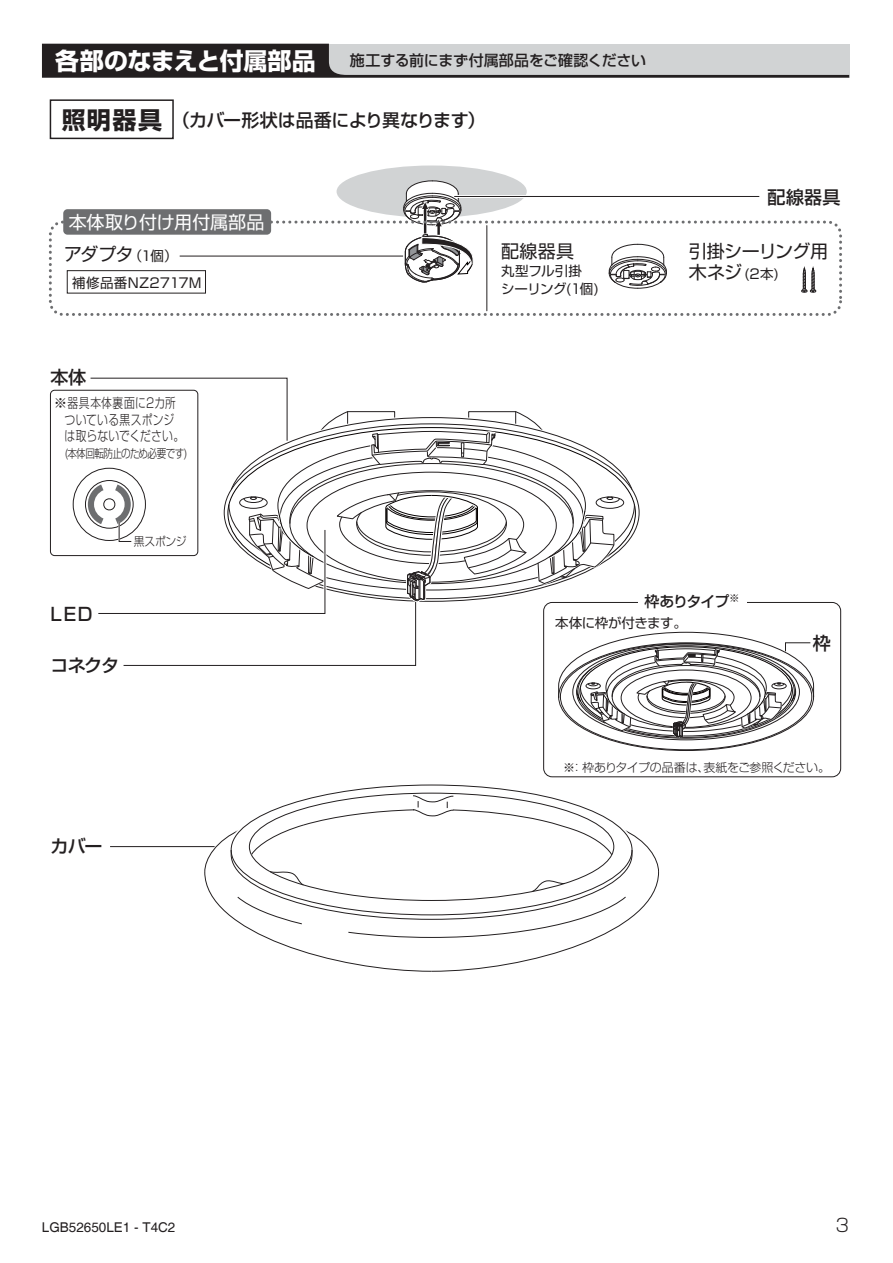
<style>
.page{position:relative;width:893px;height:1263px;background:#fff}
.page>*{position:absolute;margin:0;border:0;box-sizing:border-box;transform-origin:0 0}
.t1{font:24px "Shin Go Pro Bold 90 msp RKSJ H";letter-spacing:-.02em;color:#fff}
.t2{font:24px "Shin Go Pro Bold 90 msp RKSJ H";color:#231f20}
.t3{font:18px "Shin Go Pro Medium 90 msp RKSJ H";letter-spacing:-.02em;color:#231f20}
.t4{font:18px "Shin Go Pro Regular 90 msp RKSJ H";letter-spacing:-.03em;color:#231f20}
.t5{font:18px "Shin Go Pro Regular 90 msp RKSJ H";letter-spacing:-.01em;color:#fff}
.t6{font:18px "Shin Go Pro Light 90 msp RKSJ H";color:#231f20}
.t7{font:15px "Shin Go Pro Medium 90 msp RKSJ H";letter-spacing:-.015em;color:#231f20}
.t8{font:13.5px/16.5px "Shin Go Pro Light 90 msp RKSJ H";letter-spacing:.02em;color:#231f20}
.t9{font:13.5px/18px "Shin Go Pro Regular 90 msp RKSJ H";letter-spacing:-.01em;color:#231f20}
.t10{font:13.5px "Helvetica";color:#231f20}
.t11{font:13.5px "Shin Go Pro Regular 90 msp RKSJ H";letter-spacing:.02em;color:#231f20}
.t12{font:13.5px "Shin Go Pro Regular 90 msp RKSJ H";letter-spacing:-.03em;color:#231f20}
.t13{font:12px "Shin Go Pro Light 90 msp RKSJ H";letter-spacing:-.055em;color:#231f20}
.t14{font:12px "Shin Go Pro Light 90 msp RKSJ H";letter-spacing:-.055em;color:#231f20;scale:.8 1}
.t15{font:12px "Shin Go Pro Light 90 msp RKSJ H";letter-spacing:-.055em;color:#231f20;scale:.9 1}
.s1{font-size:13.5px}
.s2{font-size:18px}
</style>
<div class="page">
<svg style="left:204px;top:784px;width:455px;height:188px"></svg>
<hr style="left:110px;top:846px;width:105px;height:1px;background:#231f20">
<svg style="left:42px;top:44px;width:807px;height:34px;background:#8a898a"></svg>
<div style="left:337px;top:166px;width:190px;height:52px;background:#d1d3d4;border-radius:50%"></div>
<svg style="left:403px;top:180px;width:73px;height:103px"></svg>
<div style="left:50px;top:99px;width:124px;height:40px;border:1px solid #231f20"></div>
<hr style="left:180px;top:256px;width:223px;height:1px;background:#231f20">
<hr style="left:486px;top:226px;width:1px;height:85px;background:#231f20">
<div style="left:49px;top:221px;width:793px;height:95px;border:3px dashed #6d6e70;border-radius:13px"></div>
<div style="left:67px;top:270px;width:139px;height:23px;border:1px solid #231f20"></div>
<div style="left:63px;top:209px;width:208px;height:26px;background:#6d6e70;border-radius:4px"></div>
<svg style="left:801px;top:266px;width:15px;height:27px"></svg>
<hr style="left:454px;top:195px;width:305px;height:3px;background:#fff">
<hr style="left:454px;top:196px;width:305px;height:1px;background:#231f20">
<svg style="left:608px;top:244px;width:59px;height:45px"></svg>
<svg style="left:88px;top:377px;width:726px;height:374px"></svg>
<div style="left:638px;top:598px;width:109px;height:8px;background:#fff"></div>
<h1 class="t1" style="left:55px;top:52px;width:262px">各部のなまえと付属部品</h1>
<p class="t7" style="left:350px;top:54px;width:298px">施工する前にまず付属部品をご確認ください</p>
<h1 class="t2" style="left:62px;top:111px;width:102px">照明器具</h1>
<p class="t3" style="left:172px;top:113px;width:315px">（カバー形状は品番により異なります）</p>
<p class="t5" style="left:69px;top:215px;width:197px">本体取り付け用付属部品</p>
<p class="t4" style="left:64px;top:248px;width:115px">アダプタ<span class="s1">（1個）</span></p>
<p class="t11" style="left:72px;top:278px;width:131px">補修品番NZ2717M</p>
<p class="t3" style="left:50px;top:371px;width:37px">本体</p>
<p class="t8" style="left:54px;top:397px;width:132px">※器具本体裏面に2カ所　ついている黒スポンジ　は取らないでください。</p>
<p class="t14" style="left:54px;top:449px;width:168px">　 (本体回転防止のため必要です)</p>
<p class="t15" style="left:134px;top:537px;width:60px">黒スポンジ</p>
<p class="t4" style="left:501px;top:244px;width:75px">配線器具</p>
<p class="t9" style="left:501px;top:263px;width:99px">丸型フル引掛シーリング(1個)</p>
<p class="t3" style="left:767px;top:190px;width:75px">配線器具</p>
<p class="t4" style="left:689px;top:244px;width:141px">引掛シーリング用</p>
<p class="t9" style="left:689px;top:266px;width:91px"><span class="s2">木ネジ</span> (2本)</p>
<p class="t3" style="left:50px;top:607px;width:44px">LED</p>
<p class="t3" style="left:50px;top:658px;width:70px">コネクタ</p>
<p class="t3" style="left:50px;top:840px;width:53px">カバー</p>
<p class="t7" style="left:644px;top:595px;width:97px">枠ありタイプ<sup>※</sup></p>
<p class="t12" style="left:555px;top:617px;width:133px">本体に枠が付きます。</p>
<p class="t3" style="left:813px;top:636px;width:19px">枠</p>
<p class="t13" style="left:563px;top:763px;width:268px">※：枠ありタイプの品番は、表紙をご参照ください。</p>
<p class="t10" style="left:42px;top:1220px;width:135px">LGB52650LE1 - T4C2</p>
<p class="t6" style="left:835px;top:1219px;width:15px">3</p>
</div>
